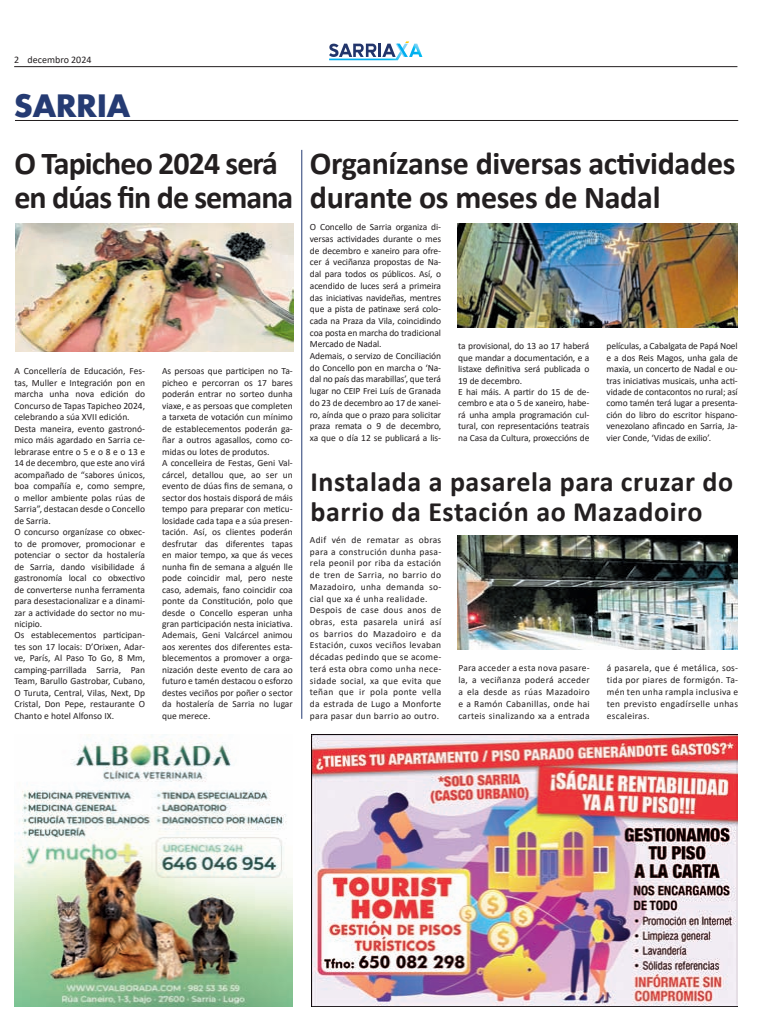
<style>
.page{position:relative;width:780px;height:1035px;background:#fff}
.page>*{position:absolute;margin:0;border:0;box-sizing:border-box;transform-origin:0 0}
.t1{font:700 32px/34px "Calibri";letter-spacing:-.01em;color:#231f20}
.t2{font:700 32px/34px "Calibri";letter-spacing:-.03em;color:#231f20}
.t3{font:700 30px "Futura";color:#253b73}
.t4{font:700 28px/30px "Calibri";letter-spacing:.02em;color:#231f20}
.t5{font:10px "Calibri";color:#231f20}
.t6{font:9.5px/11.5px "Calibri";color:#231f20}
.t7{font:9.5px/11.7px "Calibri";letter-spacing:.03em;color:#231f20}
</style>
<div class="page">
<hr style="left:14px;top:66px;width:723px;height:1px;background:#231f20">
<svg style="left:329px;top:41px;width:93px;height:19px"></svg>
<hr style="left:15px;top:120px;width:723px;height:1px;background:#231f20">
<img style="left:458px;top:535px;width:279px;height:114px">
<hr style="left:301px;top:150px;width:1px;height:569px;background:#253b73">
<img style="left:458px;top:223px;width:279px;height:105px">
<img style="left:15px;top:223px;width:278px;height:129px">
<img style="left:312px;top:734px;width:425px;height:272px">
<img style="left:15px;top:734px;width:277px;height:272px">
<p class="t5" style="left:14px;top:53px;width:79px">2 decembro 2024</p>
<h2 class="t3" style="left:14px;top:85px;width:117px">SARRIA</h2>
<h1 class="t2" style="left:14px;top:146px;width:280px">O Tapicheo 2024 será en dúas fin de semana</h1>
<p class="t6" style="left:14px;top:365px;width:132px">A Concellería de Educación, Fes&shy;tas, Muller e Integración pon en marcha unha nova edición do<br>Concurso de Tapas Tapicheo 2024, celebrando a súa XVII edición.<br>Desta maneira, evento gastronó&shy;mico máis agardado en Sarria ce&shy;lebrarase entre o 5 e o 8 e o 13 e<br>14 de decembro, que este ano virá acompañado de “sabores únicos, boa compañía e, como sempre, o mellor ambiente polas rúas de<br>Sarria”, destacan desde o Concello de Sarria.<br>O concurso organízase co obxec&shy;to de promover, promocionar e potenciar o sector da hostalería de Sarria, dando visibilidade á gastronomía local co obxectivo de converterse nunha ferramenta para desestacionalizar e a dinami&shy;zar a actividade do sector no mu&shy;nicipio.<br>Os establecementos participan&shy;tes son 17 locais: D’Orixen, Adar&shy;ve, París, Al Paso To Go, 8 Mm, camping-parrillada Sarria, Pan<br>Team, Barullo Gastrobar, Cubano,<br>O Turuta, Central, Vilas, Next, Dp<br>Cristal, Don Pepe, restaurante O<br>Chanto e hotel Alfonso IX.</p>
<p class="t6" style="left:162px;top:365px;width:132px">As persoas que participen no Ta&shy;picheo e percorran os 17 bares poderán entrar no sorteo dunha viaxe, e as persoas que completen a tarxeta de votación cun mínimo de establecementos poderán ga&shy;ñar a outros agasallos, como co&shy;midas ou lotes de produtos.<br>A concelleira de Festas, Geni Val&shy;cárcel, detallou que, ao ser un evento de dúas fins de semana, o sector dos hostais disporá de máis tempo para preparar con meticu&shy;losidade cada tapa e a súa presen&shy;tación. Así, os clientes poderán desfrutar das diferentes tapas en maior tempo, xa que ás veces nunha fin de semana a alguén lle pode coincidir mal, pero neste caso, ademais, fano coincidir coa ponte da Constitución, polo que desde o Concello esperan unha gran participación nesta iniciativa.<br>Ademais, Geni Valcárcel animou aos xerentes dos diferentes esta&shy;blecementos a promover a orga&shy;nización deste evento de cara ao futuro e tamén destacou o esforzo destes veciños por poñer o sector da hostalería de Sarria no lugar que merece.</p>
<h1 class="t1" style="left:310px;top:146px;width:427px">Organízanse diversas actividades durante os meses de Nadal</h1>
<p class="t6" style="left:310px;top:221px;width:133px">O Concello de Sarria organiza di&shy;versas actividades durante o mes de decembro e xaneiro para ofre&shy;cer á veciñanza propostas de Na&shy;dal para todos os públicos. Así, o acendido de luces será a primeira das iniciativas navideñas, mentres que a pista de patinaxe será colo&shy;cada na Praza da Vila, coincidindo coa posta en marcha do tradicional<br>Mercado de Nadal.<br>Ademais, o servizo de Conciliación do Concello pon en marcha o ‘Na&shy;dal no país das marabillas’, que terá lugar no CEIP Frei Luís de Granada do 23 de decembro ao 17 de xanei&shy;ro, aínda que o prazo para solicitar praza remata o 9 de decembro, xa que o día 12 se publicará a lis-</p>
<p class="t6" style="left:458px;top:340px;width:133px">ta provisional, do 13 ao 17 haberá que mandar a documentación, e a listaxe definitiva será publicada o<br>19 de decembro.<br>E hai máis. A partir do 15 de de&shy;cembro e ata o 5 de xaneiro, habe&shy;rá unha ampla programación cul&shy;tural, con representacións teatrais na Casa da Cultura, proxeccións de</p>
<p class="t6" style="left:606px;top:340px;width:133px;text-align:justify">películas, a Cabalgata de Papá Noel e a dos Reis Magos, unha gala de maxia, un concerto de Nadal e ou&shy;tras iniciativas musicais, unha acti&shy;vidade de contacontos no rural; así como tamén terá lugar a presenta&shy;ción do libro do escritor hispano&shy;venezolano afincado en Sarria, Ja&shy;vier Conde, ‘Vidas de exilio’.</p>
<h3 class="t4" style="left:310px;top:466px;width:424px">Instalada a pasarela para cruzar do barrio da Estación ao Mazadoiro</h3>
<p class="t7" style="left:310px;top:533px;width:133px">Adif vén de rematar as obras para a construción dunha pasa&shy;rela peonil por riba da estación de tren de Sarria, no barrio do<br>Mazadoiro, unha demanda so&shy;cial que xa é unha realidade.<br>Despois de case dous anos de obras, esta pasarela unirá así os barrios do Mazadoiro e da<br>Estación, cuxos veciños levaban décadas pedindo que se acome&shy;terá esta obra como unha nece&shy;sidade social, xa que evita que teñan que ir pola ponte vella da estrada de Lugo a Monforte para pasar dun barrio ao outro.</p>
<p class="t6" style="left:458px;top:661px;width:133px;line-height:12px;text-align:justify">Para acceder a esta nova pasare&shy;la, a veciñanza poderá acceder a ela desde as rúas Mazadoiro e a Ramón Cabanillas, onde hai carteis sinalizando xa a entrada</p>
<p class="t6" style="left:606px;top:661px;width:133px;line-height:12px;text-align:justify">á pasarela, que é metálica, sos&shy;tida por piares de formigón. Ta&shy;mén ten unha rampla inclusiva e ten previsto engadírselle unhas escaleiras.</p>
</div>
